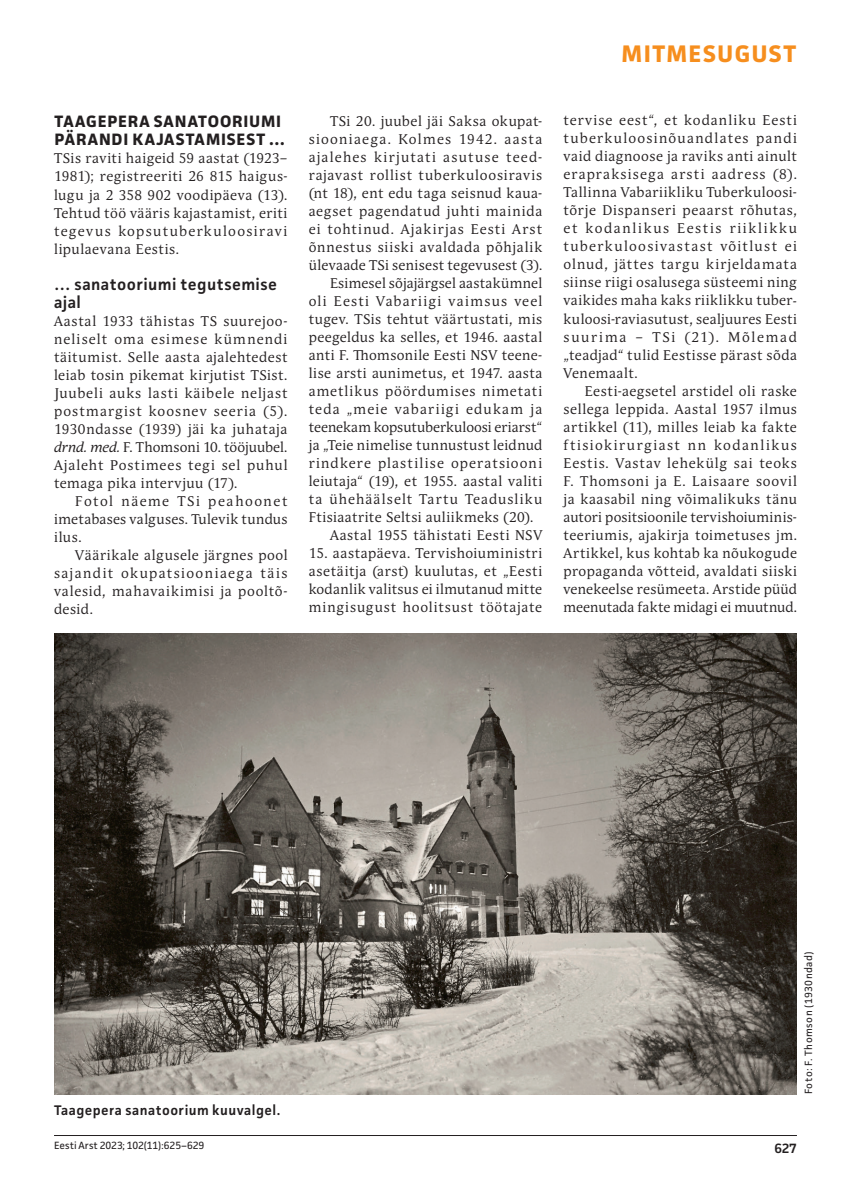
<style>
.page{position:relative;width:851px;height:1191px;background:#fff}
.page>*{position:absolute;margin:0;border:0;box-sizing:border-box;transform-origin:0 0}
.t1{font:700 24px "Facit";letter-spacing:.055em;color:#f68e1e}
.t2{font:700 16.5px/18px "Facit";letter-spacing:.06em;color:#231f20}
.t3{font:600 16.5px/18px "Facit";letter-spacing:.025em;color:#231f20}
.t4{font:13.95px/18px "Andulka Book Pro";letter-spacing:.05em;color:#231f20;text-align:justify}
.t5{font:13.95px "Andulka Book Pro";letter-spacing:.085em;color:#231f20}
.t6{font:13.95px "Andulka Book Pro";letter-spacing:.03em;color:#231f20}
.t7{font:13.95px "Andulka Book Pro";letter-spacing:.09em;color:#231f20}
.t8{font:13.95px "Andulka Book Pro";letter-spacing:.02em;color:#231f20}
.t9{font:13.95px "Andulka Book Pro";color:#231f20}
.t10{font:13.95px "Andulka Book Pro";letter-spacing:.025em;color:#231f20}
.t11{font:13.95px "Andulka Book Pro";letter-spacing:.01em;color:#231f20}
.t12{font:600 13.95px "Facit";letter-spacing:.03em;color:#231f20}
.t13{font:13.95px "Andulka Book Pro";letter-spacing:.08em;color:#231f20}
.t14{font:13.95px "Andulka Book Pro";letter-spacing:.07em;color:#231f20}
.t15{font:600 13.5px "Facit";color:#231f20}
.t16{font:10.5px "Facit";letter-spacing:-.005em;color:#231f20}
.t17{font:10.5px "Facit";letter-spacing:.045em;color:#231f20}
.s1{font-style:italic}
</style>
<div class="page">
<hr style="left:54px;top:1135px;width:742px;height:1px;background:#231f20">
<img style="left:54px;top:634px;width:742px;height:460px">
<h1 class="t1" style="left:621px;top:39px;width:176px">MITMESUGUST</h1>
<p class="t2" style="left:54px;top:112px;width:199px">TAAGE PERA SANATOORIUMI<br>PÄRANDI KAJASTAMISEST</p>
<p class="t2" style="left:269px;top:130px;width:18px">…</p>
<p class="t4" style="left:54px;top:150px;width:235px">TSis raviti haigeid 59 aastat (1923– 1981); registreeriti 26 815 haigus&shy;lugu ja 2 358 902 voodipäeva (13).<br>Tehtud töö vääris kajastamist, eriti tegevus kopsutuberkuloosiravi lipulaevana Eestis.</p>
<p class="t3" style="left:54px;top:274px;width:224px">… sanatooriumi tegutsemise ajal</p>
<p class="t4" style="left:54px;top:312px;width:235px">Aastal 1933 tähistas TS suurejoo&shy;neliselt oma esimese kümnendi täitumist. Selle aasta ajalehtedest leiab tosin pikemat kirjutist TSist.<br>Juubeli auks lasti käibele neljast postmargist koosnev seeria (5).<br>1930ndasse (1939) jäi ka juhataja <span class="s1">drnd. med.</span> F. Thomsoni 10. tööjuubel.<br>Ajaleht Postimees tegi sel puhul temaga pika intervjuu (17).</p>
<p class="t4" style="left:54px;top:492px;width:235px;text-indent:21px">Fotol näeme TSi peahoonet imetabases valguses. Tulevik tundus ilus.</p>
<p class="t4" style="left:54px;top:546px;width:235px;text-indent:21px">Väärikale algusele järgnes pool sajandit okupatsiooniaega täis valesid, mahavaikimisi ja pooltõ&shy;desid.</p>
<p class="t4" style="left:330px;top:112px;width:214px">TSi 20. juubel jäi Saksa okupat-</p>
<p class="t5" style="left:309px;top:131px;width:235px">siooniaega. Kolmes 1942. aasta</p>
<p class="t7" style="left:309px;top:149px;width:235px">ajalehes kirjutati asutuse teed-</p>
<p class="t4" style="left:309px;top:166px;width:235px">rajavast rollist tuberkuloosiravis</p>
<p class="t4" style="left:309px;top:184px;width:235px">(nt 18), ent edu taga seisnud kaua-</p>
<p class="t4" style="left:309px;top:202px;width:235px">aegset pagendatud juhti mainida</p>
<p class="t13" style="left:309px;top:221px;width:235px">ei tohtinud. Ajakirjas Eesti Arst</p>
<p class="t4" style="left:309px;top:238px;width:235px">õnnestus siiski avaldada põhjalik</p>
<p class="t8" style="left:309px;top:257px;width:235px">ülevaade TSi senisest tegevusest (3).</p>
<p class="t11" style="left:330px;top:274px;width:214px">Esimesel sõjajärgsel aastakümnel</p>
<p class="t7" style="left:309px;top:292px;width:235px">oli Eesti Vabariigi vaimsus veel</p>
<p class="t4" style="left:309px;top:310px;width:235px">tugev. TSis tehtut väärtustati, mis</p>
<p class="t6" style="left:309px;top:328px;width:235px">peegeldus ka selles, et 1946. aastal</p>
<p class="t6" style="left:309px;top:346px;width:235px">anti F. Thomsonile Eesti NSV teene-</p>
<p class="t4" style="left:309px;top:364px;width:235px">lise arsti aunimetus, et 1947. aasta</p>
<p class="t14" style="left:309px;top:383px;width:235px">ametlikus pöördumises nimetati</p>
<p class="t5" style="left:309px;top:401px;width:235px">teda „meie vabariigi edukam ja</p>
<p class="t9" style="left:309px;top:419px;width:235px">teenekam kopsutuberkuloosi eriarst“</p>
<p class="t10" style="left:309px;top:436px;width:235px">ja „Teie nimelise tunnustust leidnud</p>
<p class="t5" style="left:309px;top:454px;width:235px">rindkere plastilise operatsiooni</p>
<p class="t4" style="left:309px;top:472px;width:235px">leiutaja“ (19), et 1955. aastal valiti</p>
<p class="t5" style="left:309px;top:490px;width:235px">ta ühehäälselt Tartu Teadusliku</p>
<p class="t6" style="left:309px;top:508px;width:226px">Ftisiaatrite Seltsi auliikmeks (20).</p>
<p class="t4" style="left:330px;top:526px;width:214px">Aastal 1955 tähistati Eesti NSV</p>
<p class="t4" style="left:309px;top:544px;width:235px">15. aastapäeva. Tervishoiuministri asetäitja (arst) kuulutas, et „Eesti kodanlik valitsus ei ilmutanud mitte mingisugust hoolitsust töötajate</p>
<p class="t4" style="left:563px;top:112px;width:235px">tervise eest“, et kodanliku Eesti tuberkuloosinõuandlates pandi vaid diagnoose ja raviks anti ainult erapraksisega arsti aadress (8).<br>Tallinna Vabariikliku Tuberkuloosi&shy;tõrje Dispanseri peaarst rõhutas, et kodanlikus Eestis riiklikku tuberkuloosivastast võitlust ei olnud, jättes targu kirjeldamata siinse riigi osalusega süsteemi ning vaikides maha kaks riiklikku tuber&shy;kuloosi-raviasutust, sealjuures Eesti suurima – TSi (21). Mõlemad „teadjad“ tulid Eestisse pärast sõda Venemaalt.</p>
<p class="t4" style="left:563px;top:382px;width:235px;text-indent:21px">Eesti-aegsetel arstidel oli raske sellega leppida. Aastal 1957 ilmus artikkel (11), milles leiab ka fakte ftisiokirurgiast nn kodanlikus Eestis. Vastav lehekülg sai teoks F. Thomsoni ja E. Laisaare soovil ja kaasabil ning võimalikuks tänu autori positsioonile tervishoiuminis&shy;teeriumis, ajakirja toimetuses jm.<br>Artikkel, kus kohtab ka nõukogude propaganda võtteid, avaldati siiski venekeelse resümeeta. Arstide püüd meenutada fakte midagi ei muutnud.</p>
<p class="t12" style="left:54px;top:1101px;width:228px">Taagepera sanatoorium kuuvalgel.</p>
<p class="t16" style="left:54px;top:1139px;width:152px">Eesti Arst 2023; 102(11):625–629</p>
<p class="t17" style="left:801px;top:1094px;width:145px;rotate:-90deg">Foto: F. Thomson (1930ndad)</p>
<p class="t15" style="left:774px;top:1139px;width:24px">627</p>
</div>
